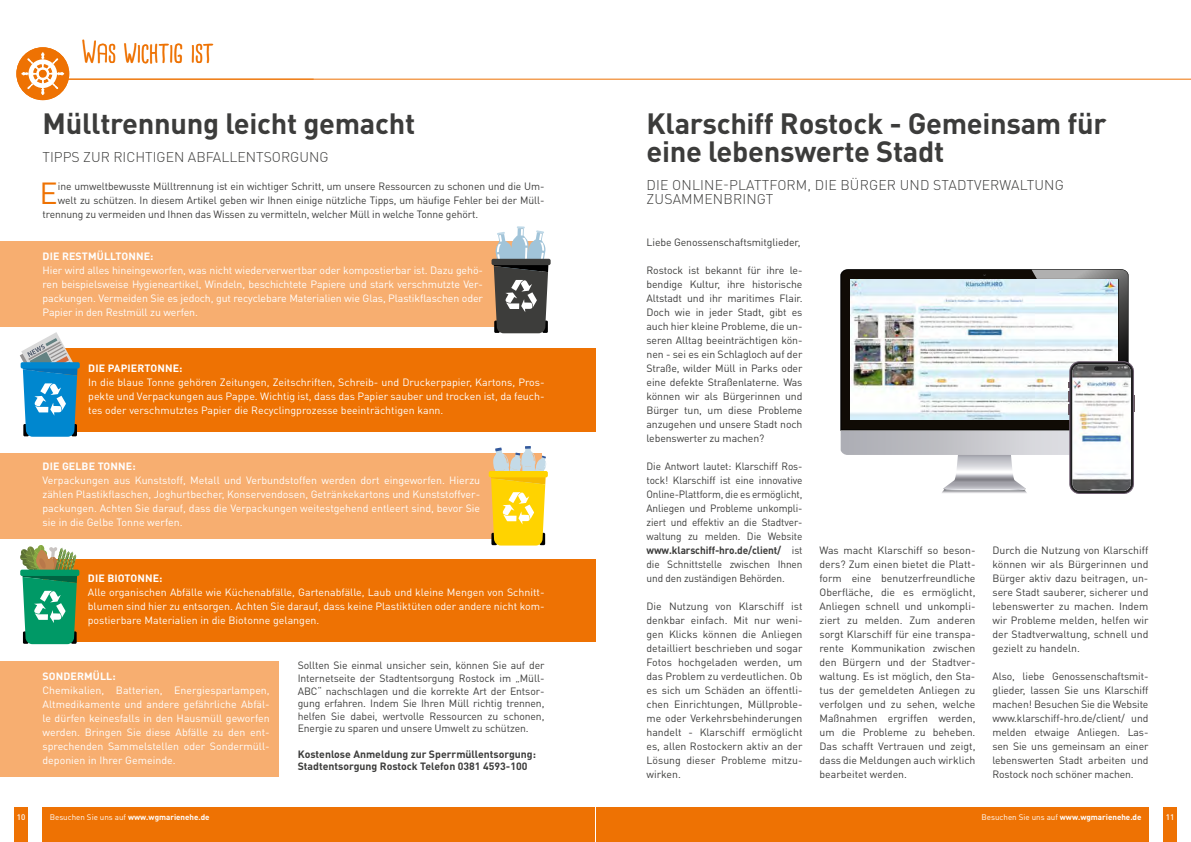
<style>
.page{position:relative;width:1191px;height:842px;background:#fff}
.page>*{position:absolute;margin:0;border:0;box-sizing:border-box;transform-origin:0 0}
.t1{font:30.2px "DIN Pro";color:#ee7203}
.t2{font:30px "Cardenio Modern";color:#ee7203}
.t3{font:700 29px/28px "DIN Pro";letter-spacing:-.01em;color:#3c3c3b}
.t4{font:300 14px/14px "DIN Pro";letter-spacing:.01em;color:#3c3c3b}
.t5{font:10.5px/14px "DIN Pro";letter-spacing:-.01em;color:#3c3c3b;text-align:justify}
.t6{font:10.5px/14px "DIN Pro";color:#fff;text-align:justify}
.t7{font:10.5px/14px "DIN Pro";letter-spacing:-.01em;color:#3c3c3b;text-align:justify;scale:.96 1}
.t8{font:700 10.5px/12.6px "DIN Pro";color:#3c3c3b}
.t9{font:700 10.5px "DIN Pro";letter-spacing:.01em;color:#fff}
.t10{font:700 8px "DIN Pro";color:#fff}
.t11{font:500 8px "DIN Pro";color:#fff}
.s1{font-weight:700}
.s2{font-weight:400}
</style>
<div class="page">
<div style="left:43px;top:806px;width:552px;height:36px;background:#ee7203"></div>
<div style="left:595px;top:806px;width:553px;height:36px;background:#ee7203"></div>
<div style="left:15px;top:806px;width:13px;height:36px;background:#ee7203"></div>
<div style="left:1163px;top:806px;width:13px;height:36px;background:#ee7203"></div>
<div style="left:16px;top:47px;width:53px;height:53px;background:#ee7203;border-radius:50%"></div>
<svg style="left:21px;top:52px;width:43px;height:43px"></svg>
<hr style="left:67px;top:79px;width:1124px;height:1px;background:#ee7203">
<svg style="left:840px;top:270px;width:295px;height:224px"></svg>
<div style="left:0;top:241px;width:542px;height:86px;background:#f7ae70"></div>
<div style="left:0;top:453px;width:542px;height:85px;background:#f7ae70"></div>
<div style="left:0;top:661px;width:278px;height:116px;background:#f7ae70"></div>
<div style="left:43px;top:348px;width:552px;height:84px;background:#ee7203"></div>
<div style="left:43px;top:560px;width:552px;height:82px;background:#ee7203"></div>
<div style="left:491px;top:259px;width:59px;height:6px;background:#3d3d3b;border-radius:2px"></div>
<svg style="left:494px;top:226px;width:54px;height:107px"></svg>
<div style="left:21px;top:362px;width:59px;height:7px;background:#0087cf;border-radius:2px"></div>
<svg style="left:20px;top:332px;width:58px;height:105px"></svg>
<div style="left:489px;top:471px;width:59px;height:6px;background:#ffd300;border-radius:2px"></div>
<svg style="left:491px;top:446px;width:55px;height:99px"></svg>
<div style="left:20px;top:570px;width:59px;height:6px;background:#096;border-radius:2px"></div>
<svg style="left:20px;top:545px;width:57px;height:99px"></svg>
<h2 class="t2" style="left:82px;top:35px;width:133px">Was wichtig ist</h2>
<h3 class="t3" style="left:43px;top:108px;width:374px">Mülltrennung leicht gemacht</h3>
<h3 class="t4" style="left:43px;top:149px;width:287px">TIPPS ZUR RICHTIGEN ABFALLENTSORGUNG</h3>
<h1 class="t1" style="left:39px;top:173px;width:20px">E</h1>
<p class="t5" style="left:58px;top:179px;width:488px">ine umweltbewusste Mülltrennung ist ein wichtiger Schritt, um unsere Ressourcen zu schonen und die Um-</p>
<p class="t5" style="left:58px;top:193px;width:488px">welt zu schützen. In diesem Artikel geben wir Ihnen einige nützliche Tipps, um häufige Fehler bei der Müll-</p>
<p class="t5" style="left:43px;top:207px;width:437px">trennung zu vermeiden und Ihnen das Wissen zu vermitteln, welcher Müll in welche Tonne gehört.</p>
<p class="t9" style="left:43px;top:249px;width:112px">DIE RESTMÜLLTONNE:</p>
<p class="t6" style="left:43px;top:263px;width:442px">Hier wird alles hineingeworfen, was nicht wiederverwertbar oder kompostierbar ist. Dazu gehö&shy;ren beispielsweise Hygieneartikel, Windeln, beschichtete Papiere und stark verschmutzte Ver&shy;packungen. Vermeiden Sie es jedoch, gut recyclebare Materialien wie Glas, Plastikflaschen oder Papier in den Restmüll zu werfen.</p>
<p class="t9" style="left:88px;top:361px;width:96px">DIE PAPIERTONNE:</p>
<p class="t6" style="left:88px;top:375px;width:458px">In die blaue Tonne gehören Zeitungen, Zeitschriften, Schreib- und Druckerpapier, Kartons, Pros&shy;pekte und Verpackungen aus Pappe. Wichtig ist, dass das Papier sauber und trocken ist, da feuch&shy;tes oder verschmutztes Papier die Recyclingprozesse beeinträchtigen kann.</p>
<p class="t9" style="left:43px;top:459px;width:94px">DIE GELBE TONNE:</p>
<p class="t6" style="left:43px;top:473px;width:439px">Verpackungen aus Kunststoff, Metall und Verbundstoffen werden dort eingeworfen. Hierzu zählen Plastikflaschen, Joghurtbecher, Konservendosen, Getränkekartons und Kunststoffver&shy;packungen. Achten Sie darauf, dass die Verpackungen weitestgehend entleert sind, bevor Sie sie in die Gelbe Tonne werfen.</p>
<p class="t9" style="left:88px;top:571px;width:76px">DIE BIOTONNE:</p>
<p class="t6" style="left:88px;top:585px;width:458px">Alle organischen Abfälle wie Küchenabfälle, Gartenabfälle, Laub und kleine Mengen von Schnitt&shy;blumen sind hier zu entsorgen. Achten Sie darauf, dass keine Plastiktüten oder andere nicht kom&shy;postierbare Materialien in die Biotonne gelangen.</p>
<p class="t9" style="left:43px;top:669px;width:75px">SONDERMÜLL:</p>
<p class="t6" style="left:43px;top:683px;width:229px">Chemikalien, Batterien, Energiesparlampen, Altmedikamente und andere gefährliche Abfäl&shy;le dürfen keinesfalls in den Hausmüll geworfen werden. Bringen Sie diese Abfälle zu den ent&shy;sprechenden Sammelstellen oder Sondermüll&shy;deponien in Ihrer Gemeinde.</p>
<p class="t5" style="left:298px;top:659px;width:248px;line-height:12.6px">Sollten Sie einmal unsicher sein, können Sie auf der Internetseite der Stadtentsorgung Rostock im „Müll-ABC“ nachschlagen und die korrekte Art der Entsor&shy;gung erfahren. Indem Sie Ihren Müll richtig trennen, helfen Sie dabei, wertvolle Ressourcen zu schonen, Energie zu sparen und unsere Umwelt zu schützen.</p>
<p class="t8" style="left:298px;top:747px;width:240px">Kostenlose Anmeldung zur Sperrmüllentsorgung:<br>Stadtentsorgung Rostock Telefon 0381 4593-100</p>
<h3 class="t3" style="left:646px;top:108px;width:461px">Klarschiff Rostock - Gemeinsam für eine lebenswerte Stadt</h3>
<h3 class="t4" style="left:646px;top:177px;width:419px">DIE ONLINE-PLATTFORM, DIE BÜRGER UND STADTVERWALTUNG<br>ZUSAMMENBRINGT</h3>
<p class="t5" style="left:646px;top:235px;width:155px">Liebe Genossenschaftsmitglieder,</p>
<p class="t5" style="left:646px;top:263px;width:157px">Rostock ist bekannt für ihre le&shy;bendige Kultur, ihre historische Altstadt und ihr maritimes Flair.<br>Doch wie in jeder Stadt, gibt es auch hier kleine Probleme, die un&shy;seren Alltag beeinträchtigen kön&shy;nen - sei es ein Schlagloch auf der Straße, wilder Müll in Parks oder eine defekte Straßenlaterne. Was können wir als Bürgerinnen und Bürger tun, um diese Probleme anzugehen und unsere Stadt noch lebenswerter zu machen?</p>
<p class="t7" style="left:646px;top:459px;width:164px">Die Antwort lautet: Klarschiff Ros&shy;tock! Klarschiff ist eine innovative Online-Plattform, die es ermöglicht, Anliegen und Probleme unkompli&shy;ziert und effektiv an die Stadtver&shy;waltung zu melden. Die Website <span class="s1">www.klarschiff-hro.de/client/</span> ist die Schnittstelle zwischen Ihnen und den zuständigen Behörden.</p>
<p class="t5" style="left:646px;top:599px;width:157px">Die Nutzung von Klarschiff ist denkbar einfach. Mit nur weni&shy;gen Klicks können die Anliegen detailliert beschrieben und sogar Fotos hochgeladen werden, um das Problem zu verdeutlichen. Ob es sich um Schäden an öffentli&shy;chen Einrichtungen, Müllproble&shy;me oder Verkehrsbehinderungen handelt - Klarschiff ermöglicht es, allen Rostockern aktiv an der Lösung dieser Probleme mitzu&shy;wirken.</p>
<p class="t5" style="left:819px;top:543px;width:157px">Was macht Klarschiff so beson&shy;ders? Zum einen bietet die Platt&shy;form eine benutzerfreundliche Oberfläche, die es ermöglicht, Anliegen schnell und unkompli&shy;ziert zu melden. Zum anderen sorgt Klarschiff für eine transpa&shy;rente Kommunikation zwischen den Bürgern und der Stadtver&shy;waltung. Es ist möglich, den Sta&shy;tus der gemeldeten Anliegen zu verfolgen und zu sehen, welche Maßnahmen ergriffen werden, um die Probleme zu beheben.<br>Das schafft Vertrauen und zeigt, dass die Meldungen auch wirklich bearbeitet werden.</p>
<p class="t5" style="left:992px;top:543px;width:157px">Durch die Nutzung von Klarschiff können wir als Bürgerinnen und Bürger aktiv dazu beitragen, un&shy;sere Stadt sauberer, sicherer und lebenswerter zu machen. Indem wir Probleme melden, helfen wir der Stadtverwaltung, schnell und gezielt zu handeln.</p>
<p class="t5" style="left:992px;top:669px;width:157px">Also, liebe Genossenschaftsmit&shy;glieder, lassen Sie uns Klarschiff machen! Besuchen Sie die Website www.klarschiff-hro.de/client/ und melden etwaige Anliegen. Las&shy;sen Sie uns gemeinsam an einer lebenswerten Stadt arbeiten und Rostock noch schöner machen.</p>
<p class="t11" style="left:17px;top:811px;width:10px">10</p>
<p class="t10" style="left:50px;top:811px;width:161px"><span class="s2">Besuchen Sie uns auf</span> www.wgmarienehe.de</p>
<p class="t10" style="left:981px;top:811px;width:161px"><span class="s2">Besuchen Sie uns auf</span> www.wgmarienehe.de</p>
<p class="t11" style="left:1165px;top:811px;width:10px">11</p>
</div>
